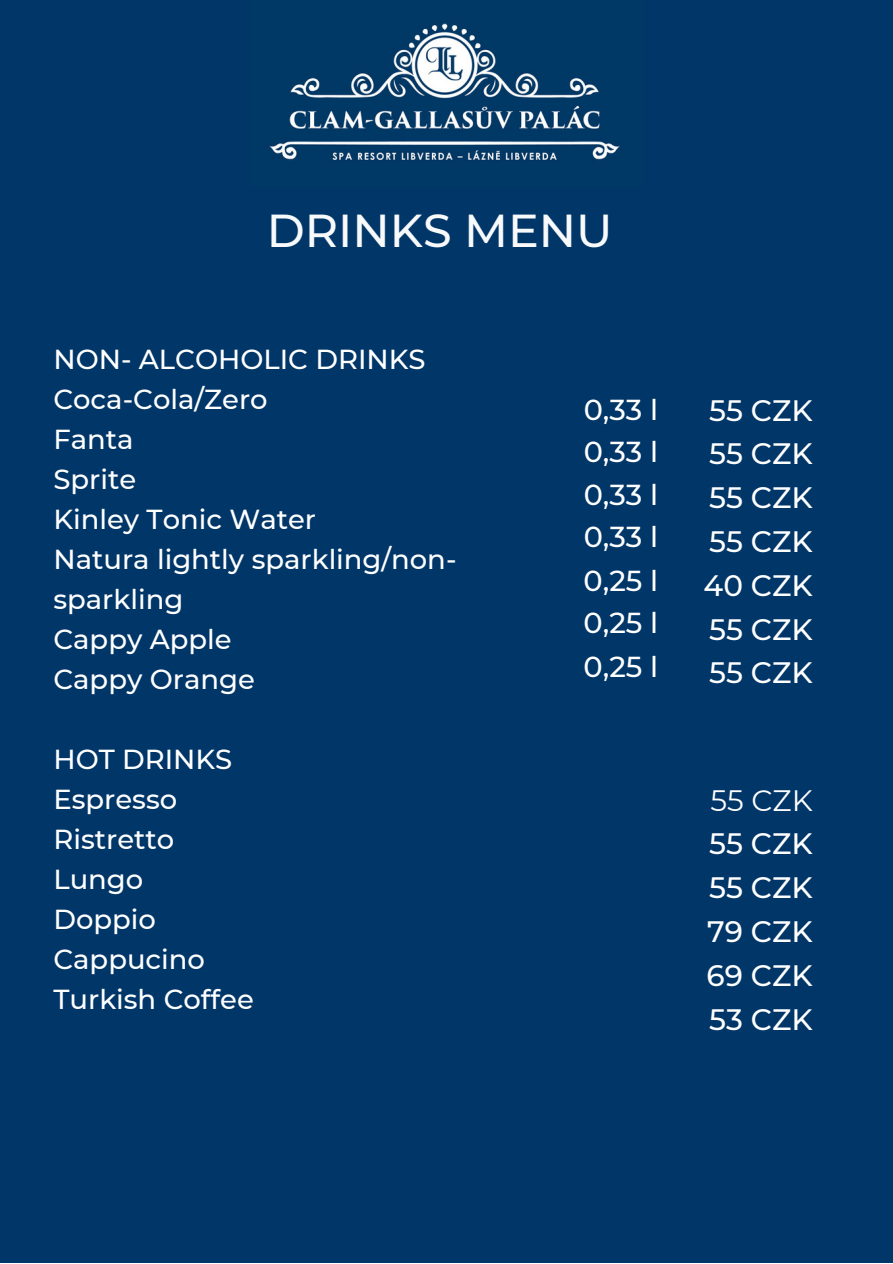
<style>
.page{position:relative;width:893px;height:1264px;background:#fff}
.page>*{position:absolute;margin:0;border:0;box-sizing:border-box;transform-origin:0 0}
.t1{font:500 46.05px "Montserrat";color:#f8f9fb}
.t2{font:500 29.4px "Montserrat";color:#fff}
.t3{font:29.4px "Montserrat";color:#fff}
.t4{font:500 28.8px "Montserrat";color:#fff}
.t5{font:500 27.45px/40px "Montserrat";color:#fff}
</style>
<div class="page">
<div style="left:0;top:0;width:892px;height:1262px;background:#013668"></div>
<img style="left:250px;top:0;width:392px;height:187px">
<p class="t1" style="left:267px;top:202px;width:347px">DRINKS MENU</p>
<p class="t5" style="left:53px;top:339px;width:373px">NON- ALCOHOLIC DRINKS</p>
<p class="t5" style="left:53px;top:379px;width:216px">Coca-Cola/Zero</p>
<p class="t5" style="left:53px;top:419px;width:82px">Fanta</p>
<p class="t5" style="left:53px;top:459px;width:84px">Sprite</p>
<p class="t5" style="left:53px;top:499px;width:264px">Kinley Tonic Water</p>
<p class="t5" style="left:53px;top:539px;width:404px">Natura lightly sparkling/non&shy;sparkling</p>
<p class="t5" style="left:53px;top:618px;width:180px">Cappy Apple</p>
<p class="t5" style="left:53px;top:658px;width:203px">Cappy Orange</p>
<p class="t5" style="left:53px;top:738px;width:180px">HOT DRINKS</p>
<p class="t5" style="left:53px;top:778px;width:125px">Espresso</p>
<p class="t5" style="left:53px;top:818px;width:122px">Ristretto</p>
<p class="t5" style="left:53px;top:858px;width:91px">Lungo</p>
<p class="t5" style="left:53px;top:898px;width:104px">Doppio</p>
<p class="t5" style="left:53px;top:938px;width:153px">Cappucino</p>
<p class="t5" style="left:53px;top:978px;width:202px">Turkish Coffee</p>
<p class="t4" style="left:583px;top:392px;width:76px">0,33 l</p>
<p class="t4" style="left:583px;top:434px;width:76px">0,33 l</p>
<p class="t4" style="left:583px;top:477px;width:76px">0,33 l</p>
<p class="t4" style="left:583px;top:519px;width:76px">0,33 l</p>
<p class="t4" style="left:583px;top:562px;width:76px">0,25 l</p>
<p class="t4" style="left:583px;top:604px;width:76px">0,25 l</p>
<p class="t4" style="left:583px;top:649px;width:76px">0,25 l</p>
<p class="t2" style="left:709px;top:392px;width:105px">55 CZK</p>
<p class="t2" style="left:709px;top:436px;width:105px">55 CZK</p>
<p class="t2" style="left:709px;top:479px;width:105px">55 CZK</p>
<p class="t2" style="left:709px;top:523px;width:105px">55 CZK</p>
<p class="t2" style="left:703px;top:567px;width:111px">40 CZK</p>
<p class="t2" style="left:709px;top:611px;width:105px">55 CZK</p>
<p class="t2" style="left:709px;top:655px;width:105px">55 CZK</p>
<p class="t3" style="left:710px;top:782px;width:104px">55 CZK</p>
<p class="t2" style="left:709px;top:825px;width:105px">55 CZK</p>
<p class="t2" style="left:709px;top:869px;width:105px">55 CZK</p>
<p class="t2" style="left:707px;top:913px;width:107px">79 CZK</p>
<p class="t2" style="left:706px;top:957px;width:108px">69 CZK</p>
<p class="t2" style="left:709px;top:1001px;width:105px">53 CZK</p>
</div>
